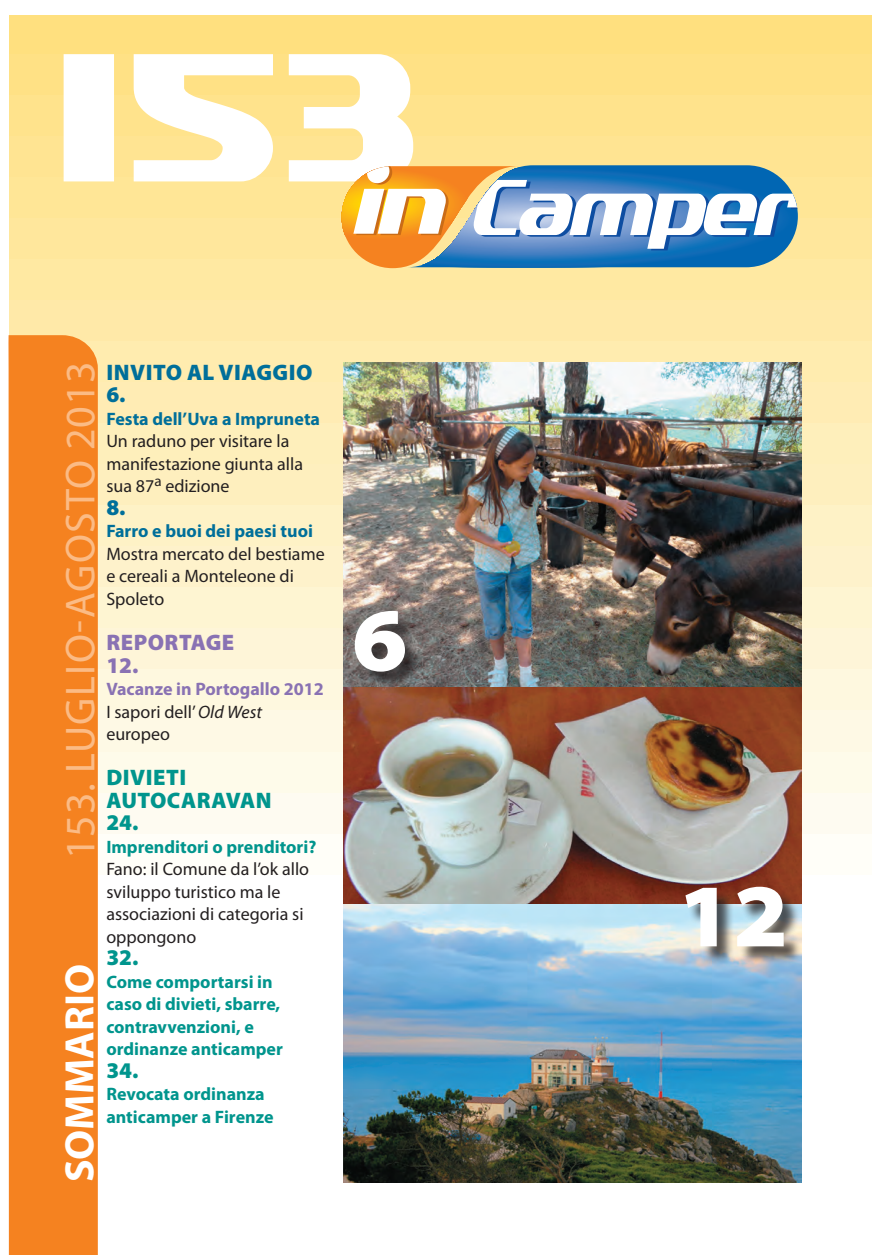
<style>
.page{position:relative;width:872px;height:1255px;background:#fff}
.page>*{position:absolute;margin:0;border:0;box-sizing:border-box;transform-origin:0 0}
.Normale{font:900 semi-expanded 90px "Myriad Pro";color:#fff}
.t1{font:42px "Myriad Pro";letter-spacing:.02em;color:#fbbb85}
.t2{font:700 41.25px "Myriad Pro";color:#fff}
.Normale-2{font:900 22.5px "Myriad Pro";letter-spacing:.02em;color:#00958d}
.Normale-3{font:900 22.5px "Myriad Pro";letter-spacing:.02em;color:#006f9a}
.Normale-4{font:900 22.5px "Myriad Pro";letter-spacing:.02em;color:#8972b3}
.Normale-5{font:18px/22.5px "Myriad Pro";color:#231f20}
.Normale-6{font:700 18px/22.5px "Myriad Pro";color:#00958d}
.Normale-7{font:700 18px "Myriad Pro";color:#006f9a}
.Normale-8{font:700 18px "Myriad Pro";color:#8972b3}
.s1{font-style:italic}
</style>
<div class="page">
<div style="left:10px;top:15px;width:840px;height:39px;background:#ffe07f"></div>
<div style="left:10px;top:54px;width:840px;height:41px;background:#ffe185"></div>
<div style="left:10px;top:95px;width:840px;height:41px;background:#ffe38c"></div>
<div style="left:10px;top:136px;width:840px;height:41px;background:#ffe492"></div>
<div style="left:10px;top:177px;width:840px;height:41px;background:#ffe696"></div>
<div style="left:10px;top:219px;width:840px;height:41px;background:#ffe79c"></div>
<div style="left:10px;top:260px;width:840px;height:41px;background:#ffe9a2"></div>
<div style="left:10px;top:301px;width:840px;height:41px;background:#ffe9a8"></div>
<div style="left:10px;top:342px;width:840px;height:41px;background:#ffecaf"></div>
<div style="left:10px;top:383px;width:840px;height:41px;background:#ffecb4"></div>
<div style="left:10px;top:424px;width:840px;height:41px;background:#feefbb"></div>
<div style="left:10px;top:465px;width:840px;height:41px;background:#feefbe"></div>
<div style="left:10px;top:506px;width:840px;height:41px;background:#fef2c6"></div>
<div style="left:10px;top:547px;width:840px;height:41px;background:#fef2cb"></div>
<div style="left:10px;top:588px;width:840px;height:41px;background:#fef5d2"></div>
<div style="left:10px;top:629px;width:840px;height:41px;background:#fef5d8"></div>
<div style="left:10px;top:670px;width:840px;height:41px;background:#fef8df"></div>
<div style="left:10px;top:711px;width:840px;height:41px;background:#fef9e5"></div>
<div style="left:10px;top:752px;width:840px;height:41px;background:#fefbea"></div>
<div style="left:10px;top:793px;width:840px;height:41px;background:#fefbf1"></div>
<div style="left:10px;top:834px;width:840px;height:41px;background:#fffef8"></div>
<div style="left:850px;top:15px;width:22px;height:39px;background:#ffe07f"></div>
<div style="left:850px;top:54px;width:22px;height:41px;background:#ffe185"></div>
<div style="left:850px;top:95px;width:22px;height:41px;background:#ffe38c"></div>
<div style="left:850px;top:136px;width:22px;height:41px;background:#ffe492"></div>
<div style="left:850px;top:177px;width:22px;height:41px;background:#ffe696"></div>
<div style="left:850px;top:219px;width:22px;height:41px;background:#ffe79c"></div>
<div style="left:850px;top:260px;width:22px;height:41px;background:#ffe9a2"></div>
<div style="left:850px;top:301px;width:22px;height:41px;background:#ffe9a8"></div>
<div style="left:850px;top:342px;width:22px;height:41px;background:#ffecaf"></div>
<div style="left:850px;top:383px;width:22px;height:41px;background:#ffecb4"></div>
<div style="left:850px;top:424px;width:22px;height:41px;background:#feefbb"></div>
<div style="left:850px;top:465px;width:22px;height:41px;background:#feefbe"></div>
<div style="left:850px;top:506px;width:22px;height:41px;background:#fef2c6"></div>
<div style="left:850px;top:547px;width:22px;height:41px;background:#fef2cb"></div>
<div style="left:850px;top:588px;width:22px;height:41px;background:#fef5d2"></div>
<div style="left:850px;top:629px;width:22px;height:41px;background:#fef5d8"></div>
<div style="left:850px;top:670px;width:22px;height:41px;background:#fef8df"></div>
<div style="left:850px;top:711px;width:22px;height:41px;background:#fef9e5"></div>
<div style="left:850px;top:752px;width:22px;height:41px;background:#fefbea"></div>
<div style="left:850px;top:793px;width:22px;height:41px;background:#fefbf1"></div>
<div style="left:850px;top:834px;width:22px;height:41px;background:#fffef8"></div>
<svg style="left:8px;top:335px;width:90px;height:919px;background:#f58c32"></svg>
<img style="left:343px;top:363px;width:458px;height:541px">
<img style="left:343px;top:904px;width:458px;height:278px">
<div style="left:688px;top:889px;width:114px;height:75px;background:#231f20;opacity:.75"></div>
<div style="left:357px;top:613px;width:66px;height:77px;background:#231f20;opacity:.75"></div>
<svg style="left:64px;top:54px;width:349px;height:127px;fill:#fff"></svg>
<svg style="left:342px;top:165px;width:456px;height:103px;background:#92a7b1"></svg>
<h2 class="t1" style="left:57px;top:858px;width:498px;rotate:-90deg">153. LUGLIO-AGOSTO 2013</h2>
<p class="Normale-3" style="left:107px;top:359px;width:207px">INVITO AL VIAGGIO</p>
<p class="Normale-3" style="left:106px;top:382px;width:21px">6.</p>
<p class="Normale-7" style="left:106px;top:409px;width:215px">Festa dell’Uva a Impruneta</p>
<p class="Normale-5" style="left:106px;top:430px;width:198px">Un raduno per visitare la manifestazione giunta alla sua 87<sup>a</sup> edizione</p>
<p class="Normale-3" style="left:106px;top:494px;width:21px">8.</p>
<p class="Normale-7" style="left:106px;top:521px;width:208px">Farro e buoi dei paesi tuoi</p>
<p class="Normale-5" style="left:106px;top:543px;width:220px">Mostra mercato del bestiame e cereali a Monteleone di<br>Spoleto</p>
<p class="Normale-4" style="left:107px;top:629px;width:129px">REPORTAGE</p>
<p class="Normale-4" style="left:106px;top:652px;width:34px">12.</p>
<p class="Normale-8" style="left:106px;top:679px;width:219px">Vacanze in Portogallo 2012</p>
<p class="Normale-5" style="left:106px;top:700px;width:157px">I sapori dell’ <span class="s1">Old West </span>europeo</p>
<p class="Normale-2" style="left:107px;top:764px;width:81px">DIVIETI</p>
<p class="Normale-2" style="left:107px;top:787px;width:166px">AUTOCARAVAN</p>
<p class="Normale-2" style="left:106px;top:809px;width:34px">24.</p>
<p class="Normale-6" style="left:106px;top:835px;width:211px">Imprenditori o prenditori?</p>
<p class="Normale-5" style="left:106px;top:858px;width:204px">Fano: il Comune da l’ok allo sviluppo turistico ma le associazioni di categoria si oppongono</p>
<p class="Normale-2" style="left:106px;top:944px;width:34px">32.</p>
<p class="Normale-6" style="left:106px;top:970px;width:178px">Come comportarsi in caso di divieti, sbarre, contravvenzioni, e ordinanze anticamper</p>
<p class="Normale-2" style="left:106px;top:1057px;width:34px">34.</p>
<p class="Normale-6" style="left:106px;top:1083px;width:169px">Revocata ordinanza anticamper a Firenze</p>
<h3 class="t2" style="left:56px;top:1182px;width:220px;rotate:-90deg">SOMMARIO</h3>
<p class="Normale" style="left:352px;top:588px;width:57px">6</p>
<p class="Normale" style="left:677px;top:864px;width:112px">12</p>
</div>
